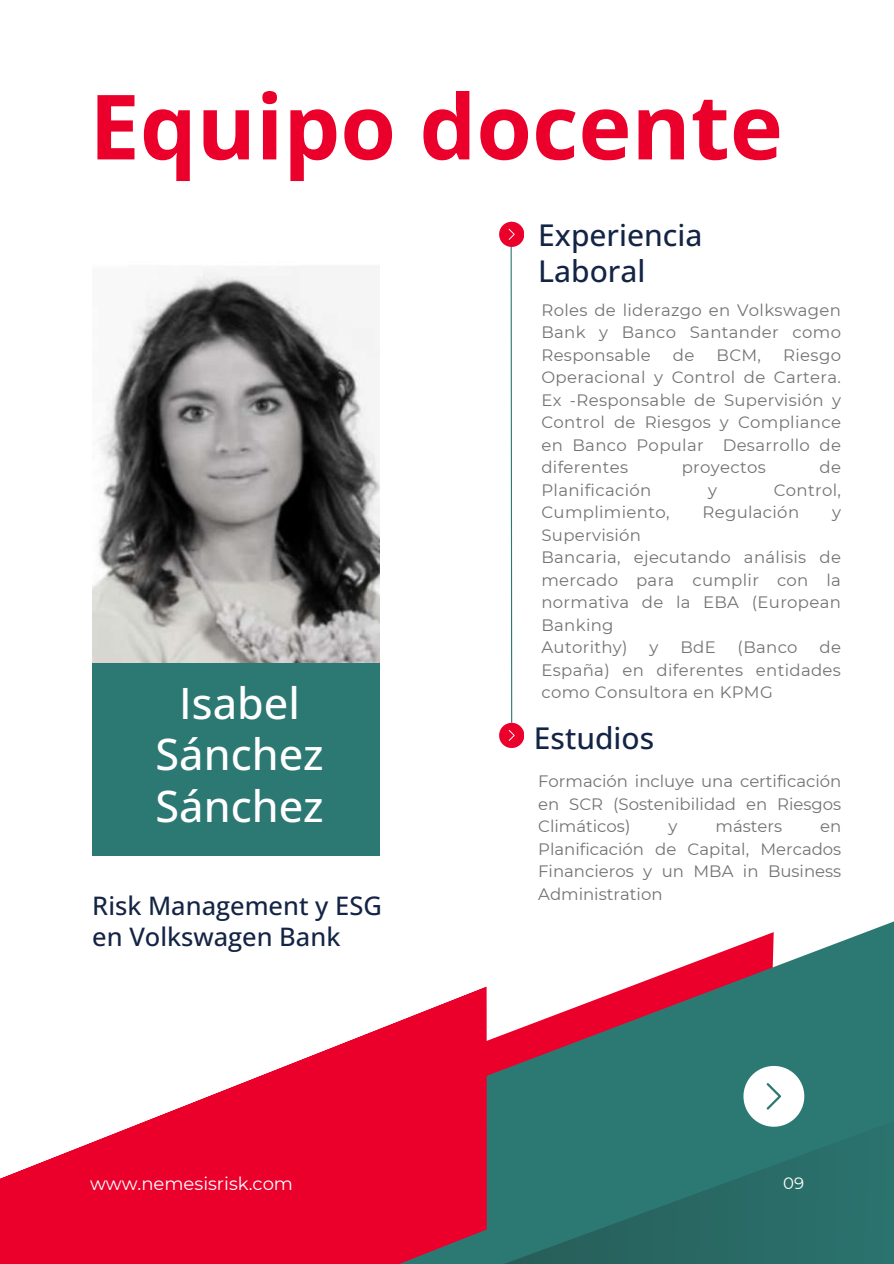
<style>
.page{position:relative;width:894px;height:1264px;background:#fff}
.page>*{position:absolute;margin:0;border:0;box-sizing:border-box;transform-origin:0 0}
.t1{font:700 90px "Open Sans";color:#eb002b}
.t2{font:500 43.2px/51.8px "Open Sans";color:#fff;text-align:center}
.t3{font:500 30px/36px "Open Sans";color:#142445}
.t4{font:500 25.5px/30.3px "Open Sans";color:#142445}
.t5{font:18px "Montserrat";color:#fff}
.t6{font:16.5px/22.5px "Montserrat";letter-spacing:.02em;color:#737373;text-align:justify}
.t7{font:16.5px "Montserrat";color:#737373}
.t8{font:16.5px "Montserrat";color:#fff}
</style>
<div class="page">
<svg style="left:92px;top:809px;width:801px;height:217px"></svg>
<svg style="left:486px;top:1026px;width:407px;height:237px;background:#32706d"></svg>
<svg style="left:743px;top:1065px;width:61px;height:61px"></svg>
<img style="left:92px;top:266px;width:287px;height:397px">
<svg style="left:0;top:986px;width:486px;height:277px;fill:#eb002b"></svg>
<div style="left:92px;top:663px;width:287px;height:192px;background:#2c7873"></div>
<svg style="left:499px;top:221px;width:24px;height:526px"></svg>
<h1 class="t1" style="left:89px;top:63px;width:695px">Equipo docente</h1>
<h3 class="t3" style="left:538px;top:216px;width:166px">Experiencia<br>Laboral</h3>
<h2 class="t2" style="left:155px;top:676px;width:170px">Isabel<br>Sánchez<br>Sánchez</h2>
<h3 class="t4" style="left:92px;top:890px;width:291px">Risk Management y ESG en Volkswagen Bank</h3>
<p class="t5" style="left:90px;top:1172px;width:204px">www.nemesisrisk.com</p>
<p class="t6" style="left:541px;top:298px;width:301px">Roles de liderazgo en Volkswagen Bank y Banco Santander como Responsable</p>
<p class="t6" style="left:541px;top:343px;width:301px;text-indent:242px">Riesgo Operacional y Control de Cartera.<br>Ex -Responsable de Supervisión y Control de Riesgos y Compliance en Banco Popular Desarrollo de diferentes</p>
<p class="t6" style="left:672px;top:343px;width:23px">de</p>
<p class="t6" style="left:716px;top:343px;width:46px">BCM,</p>
<p class="t6" style="left:681px;top:456px;width:86px">proyectos</p>
<p class="t6" style="left:819px;top:456px;width:23px">de</p>
<p class="t6" style="left:541px;top:478px;width:111px">Planificación</p>
<p class="t6" style="left:707px;top:478px;width:10px">y</p>
<p class="t6" style="left:773px;top:478px;width:69px">Control,</p>
<p class="t6" style="left:541px;top:501px;width:130px">Cumplimiento,</p>
<p class="t6" style="left:702px;top:501px;width:98px">Regulación</p>
<p class="t6" style="left:831px;top:501px;width:10px">y</p>
<p class="t6" style="left:541px;top:523px;width:301px;text-align:left">Supervisión<br>Bancaria, ejecutando análisis de mercado para cumplir con la normativa de la EBA (European<br>Banking<br>Autorithy)</p>
<p class="t6" style="left:541px;top:636px;width:301px;text-indent:278px">de España) en diferentes entidades como Consultora en KPMG</p>
<p class="t6" style="left:649px;top:636px;width:10px">y</p>
<p class="t6" style="left:680px;top:636px;width:37px">BdE</p>
<p class="t6" style="left:737px;top:636px;width:62px">(Banco</p>
<h3 class="t3" style="left:533px;top:719px;width:122px">Estudios</h3>
<p class="t6" style="left:538px;top:770px;width:304px">Formación incluye una certificación en SCR (Sostenibilidad en Riesgos Climáticos)</p>
<p class="t6" style="left:668px;top:815px;width:10px">y</p>
<p class="t7" style="left:715px;top:816px;width:68px">másters</p>
<p class="t6" style="left:538px;top:815px;width:304px;text-indent:282px">en Planificación de Capital, Mercados Financieros y un MBA in Business Administration</p>
<p class="t8" style="left:783px;top:1172px;width:22px">09</p>
</div>
